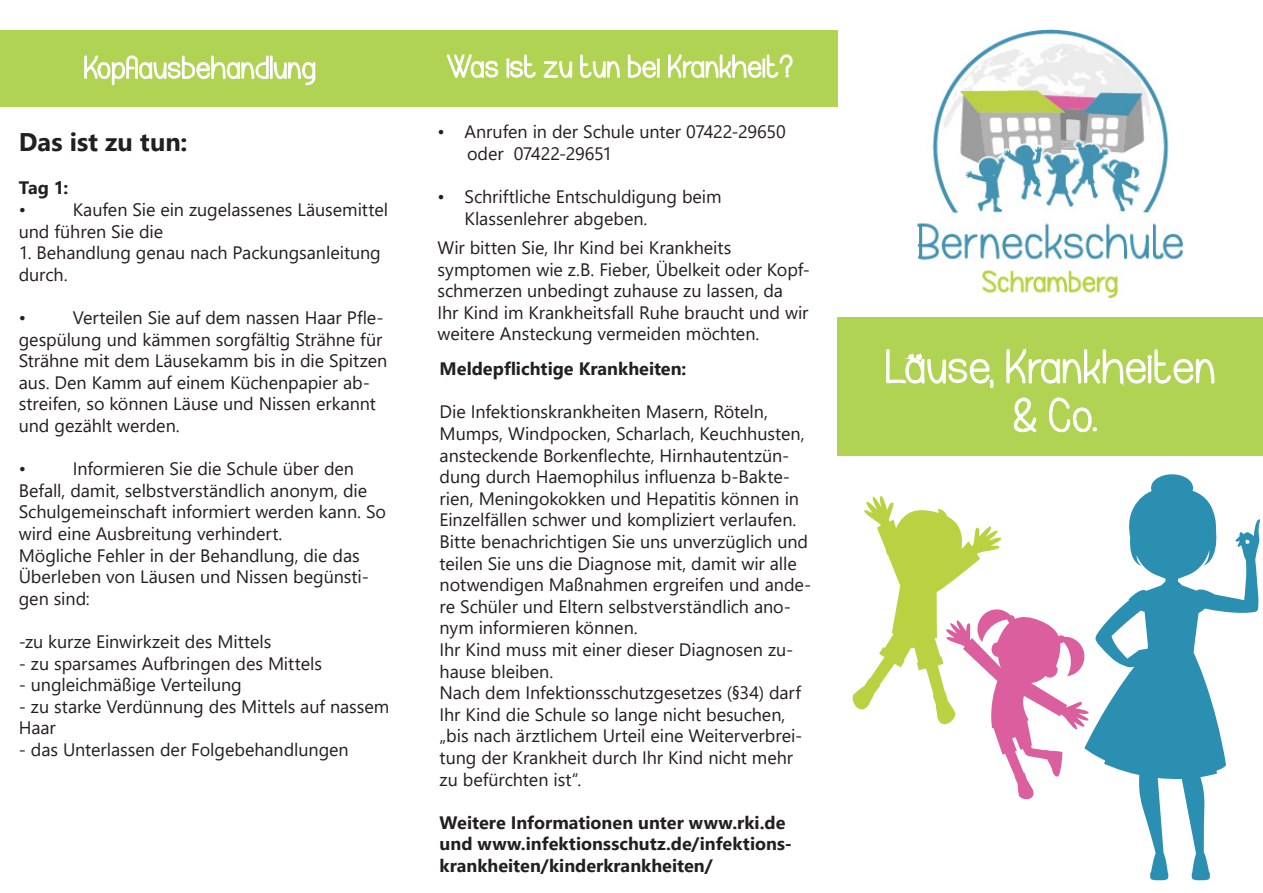
<style>
.page{position:relative;width:1263px;height:893px;background:#fff}
.page>*{position:absolute;margin:0;border:0;box-sizing:border-box;transform-origin:0 0}
.t1{font:40.5px/48.6px "Realize My Passion";color:#fff;text-align:center}
.t2{font:700 25.5px "Segoe UI";letter-spacing:.005em;color:#231f20}
.t3{font:18px/21.6px "Segoe UI";letter-spacing:-.005em;color:#231f20}
.t4{font:700 18px/21.6px "Segoe UI";color:#231f20}
</style>
<div class="page">
<svg style="left:852px;top:496px;width:232px;height:304px"></svg>
<svg style="left:1084px;top:474px;width:176px;height:406px"></svg>
<div style="left:838px;top:318px;width:425px;height:138px;background:#b0d354"></div>
<svg style="left:883px;top:29px;width:332px;height:404px"></svg>
<div style="left:412px;top:30px;width:426px;height:76px;background:#b0d354"></div>
<svg style="left:445px;top:54px;width:54px;height:53px"></svg>
<svg style="left:506px;top:54px;width:30px;height:24px"></svg>
<svg style="left:543px;top:61px;width:30px;height:17px"></svg>
<svg style="left:580px;top:54px;width:40px;height:24px"></svg>
<svg style="left:627px;top:54px;width:169px;height:53px"></svg>
<div style="left:0;top:30px;width:412px;height:76px;background:#b0d354"></div>
<svg style="left:83px;top:55px;width:233px;height:52px"></svg>
<h2 class="t2" style="left:19px;top:118px;width:170px">Das ist zu tun:</h2>
<p class="t4" style="left:19px;top:176px;width:51px">Tag 1:</p>
<p class="t3" style="left:19px;top:197px;width:9px">•</p>
<p class="t3" style="left:19px;top:197px;width:371px;text-indent:54px">Kaufen Sie ein zugelassenes Läusemittel und führen Sie die</p>
<p class="t3" style="left:19px;top:240px;width:364px">1. Behandlung genau nach Packungsanleitung durch.</p>
<p class="t3" style="left:19px;top:305px;width:9px">•</p>
<p class="t3" style="left:19px;top:305px;width:370px;text-indent:54px">Verteilen Sie auf dem nassen Haar Pfle&shy;gespülung und kämmen sorgfältig Strähne für Strähne mit dem Läusekamm bis in die Spitzen aus. Den Kamm auf einem Küchenpapier ab&shy;streifen, so können Läuse und Nissen erkannt und gezählt werden.</p>
<p class="t3" style="left:19px;top:456px;width:9px">•</p>
<p class="t3" style="left:19px;top:456px;width:369px;text-indent:54px">Informieren Sie die Schule über den Befall, damit, selbstverständlich anonym, die Schulgemeinschaft informiert werden kann. So wird eine Ausbreitung verhindert.<br>Mögliche Fehler in der Behandlung, die das Überleben von Läusen und Nissen begünsti&shy;gen sind:</p>
<p class="t3" style="left:19px;top:629px;width:254px">-zu kurze Einwirkzeit des Mittels</p>
<p class="t3" style="left:19px;top:651px;width:305px">- zu sparsames Aufbringen des Mittels</p>
<p class="t3" style="left:19px;top:672px;width:225px">- ungleichmäßige Verteilung</p>
<p class="t3" style="left:19px;top:694px;width:372px">- zu starke Verdünnung des Mittels auf nassem<br>Haar</p>
<p class="t3" style="left:19px;top:737px;width:331px">- das Unterlassen der Folgebehandlungen</p>
<p class="t3" style="left:467px;top:120px;width:320px;text-indent:-30px">• Anrufen in der Schule unter 07422-29650 oder 07422-29651</p>
<p class="t3" style="left:464px;top:184px;width:259px;text-indent:-27px">• Schriftliche Entschuldigung beim<br>Klassenlehrer abgeben.</p>
<p class="t3" style="left:437px;top:235px;width:374px">Wir bitten Sie, Ihr Kind bei Krankheits symptomen wie z.B. Fieber, Übelkeit oder Kopf&shy;schmerzen unbedingt zuhause zu lassen, da<br>Ihr Kind im Krankheitsfall Ruhe braucht und wir weitere Ansteckung vermeiden möchten.</p>
<p class="t4" style="left:440px;top:357px;width:248px">Meldepflichtige Krankheiten:</p>
<p class="t3" style="left:440px;top:400px;width:373px">Die Infektionskrankheiten Masern, Röteln, Mumps, Windpocken, Scharlach, Keuchhusten, ansteckende Borkenflechte, Hirnhautentzün&shy;dung durch Haemophilus influenza b-Bakte&shy;rien, Meningokokken und Hepatitis können in Einzelfällen schwer und kompliziert verlaufen.<br>Bitte benachrichtigen Sie uns unverzüglich und teilen Sie uns die Diagnose mit, damit wir alle notwendigen Maßnahmen ergreifen und ande&shy;re Schüler und Eltern selbstverständlich ano&shy;nym informieren können.<br>Ihr Kind muss mit einer dieser Diagnosen zu&shy;hause bleiben.<br>Nach dem Infektionsschutzgesetzes (§34) darf Ihr Kind die Schule so lange nicht besuchen, „bis nach ärztlichem Urteil eine Weiterverbrei&shy;tung der Krankheit durch Ihr Kind nicht mehr zu befürchten ist“.</p>
<p class="t4" style="left:440px;top:810px;width:354px">Weitere Informationen unter www.rki.de und www.infektionsschutz.de/infektions&shy;krankheiten/kinderkrankheiten/</p>
<h1 class="t1" style="left:885px;top:343px;width:332px">Läuse, Krankheiten &amp; Co.</h1>
</div>
